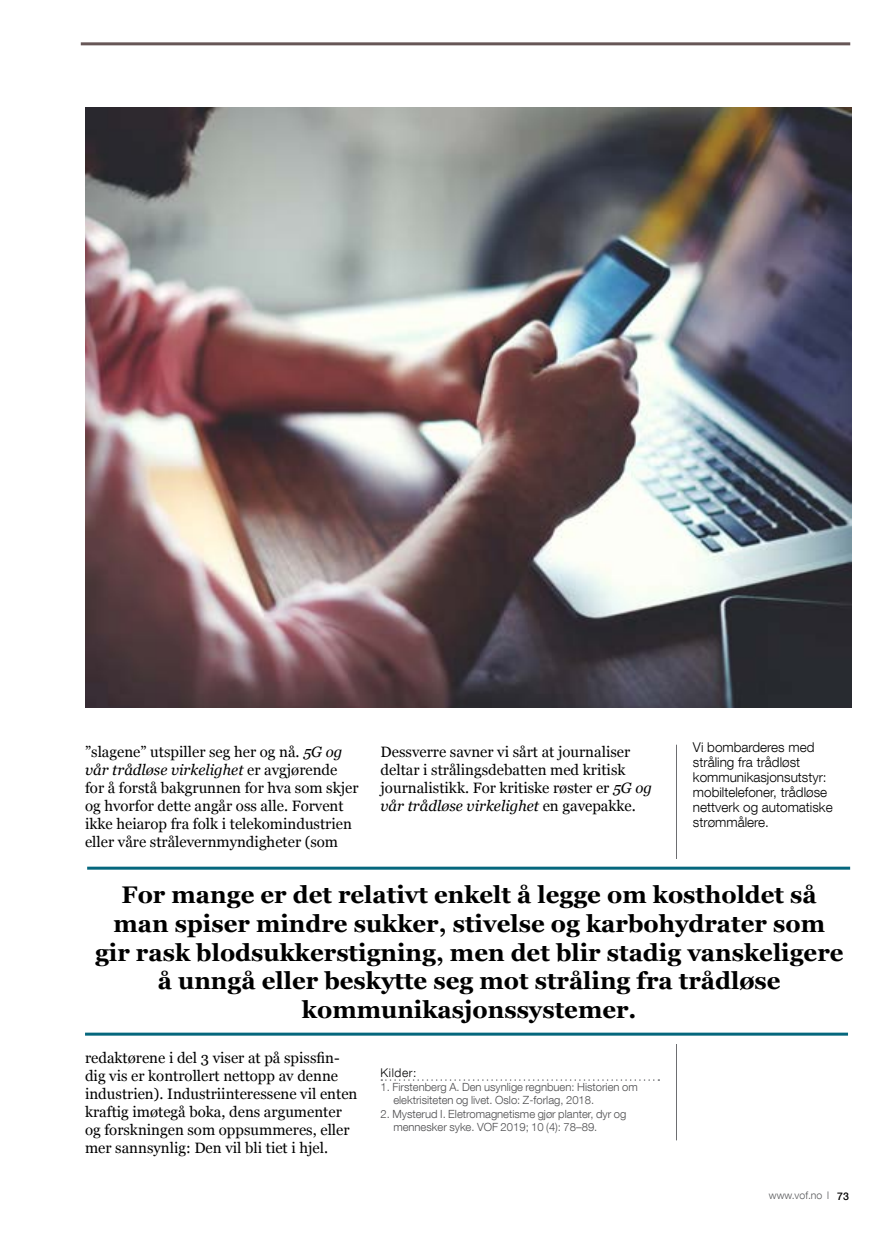
<style>
.page{position:relative;width:893px;height:1234px;background:#fff}
.page>*{position:absolute;margin:0;border:0;box-sizing:border-box;transform-origin:0 0}
.t1{font:700 24px/28.8px "Georgia";color:#000;text-align:center}
.t2{font:15px/18px "Georgia";color:#000}
.t3{font:300 13.5px/15px "Helvetica Neue LT Com";color:#000}
.t4{font:300 12px "Helvetica Neue LT Com";letter-spacing:.05em;color:#000}
.t5{font:300 11.25px/13.5px "Helvetica Neue LT Com";color:#4d4d4f}
.t6{font:300 10.5px "Helvetica Neue LT Com";color:#58595b}
.s1{font-style:italic}
.s2{font-weight:500;color:#000}
</style>
<div class="page">
<img style="left:86px;top:107px;width:765px;height:600px">
<hr style="left:81px;top:42px;width:769px;height:3px;background:#675757">
<hr style="left:676px;top:744px;width:1px;height:396px;background:#6d6e71">
<div style="left:86px;top:859px;width:766px;height:184px;background:#fff"></div>
<hr style="left:87px;top:866px;width:763px;height:3px;background:#05677d">
<hr style="left:85px;top:1032px;width:763px;height:3px;background:#05677d">
<svg style="left:381px;top:1079px;width:278px;height:1px"></svg>
<p class="t2" style="left:85px;top:741px;width:275px">”slagene” utspiller seg her og nå. <span class="s1">5G og vår trådløse virkelighet</span> er avgjørende for å forstå bakgrunnen for hva som skjer og hvorfor dette angår oss alle. Forvent ikke heiarop fra folk i telekomindustrien eller våre strålevernmyndigheter (som</p>
<p class="t2" style="left:381px;top:741px;width:273px">Dessverre savner vi sårt at journaliser deltar i strålingsdebatten med kritisk journalistikk. For kritiske røster er <span class="s1">5G og vår trådløse virkelighet</span> en gavepakke.</p>
<p class="t3" style="left:693px;top:739px;width:141px">Vi bombarderes med stråling fra trådløst kommunikasjonsutstyr: mobiltelefoner, trådløse nettverk og automatiske strømmålere.</p>
<p class="t1" style="left:95px;top:878px;width:750px">For mange er det relativt enkelt å legge om kostholdet så man spiser mindre sukker, stivelse og karbohydrater som gir rask blodsukkerstigning, men det blir stadig vanskeligere å unngå eller beskytte seg mot stråling fra trådløse kommunikasjonssystemer.</p>
<p class="t2" style="left:85px;top:1047px;width:274px">redaktørene i del 3 viser at på spissfin&shy;dig vis er kontrollert nettopp av denne industrien). Industriinteressene vil enten kraftig imøtegå boka, dens argumenter og forskningen som oppsummeres, eller mer sannsynlig: Den vil bli tiet i hjel.</p>
<p class="t4" style="left:381px;top:1065px;width:38px">Kilder:</p>
<p class="t5" style="left:393px;top:1079px;width:246px;text-indent:-13px">1. Firstenberg A. Den usynlige regnbuen: Historien om elektrisiteten og livet. Oslo: Z-forlag, 2018.</p>
<p class="t5" style="left:393px;top:1106px;width:234px;text-indent:-13px">2. Mysterud I. Eletromagnetisme gjør planter, dyr og mennesker syke. VOF 2019; 10 (4): 78–89.</p>
<p class="t6" style="left:769px;top:1188px;width:82px">www.vof.no l <span class="s2">73</span></p>
</div>
